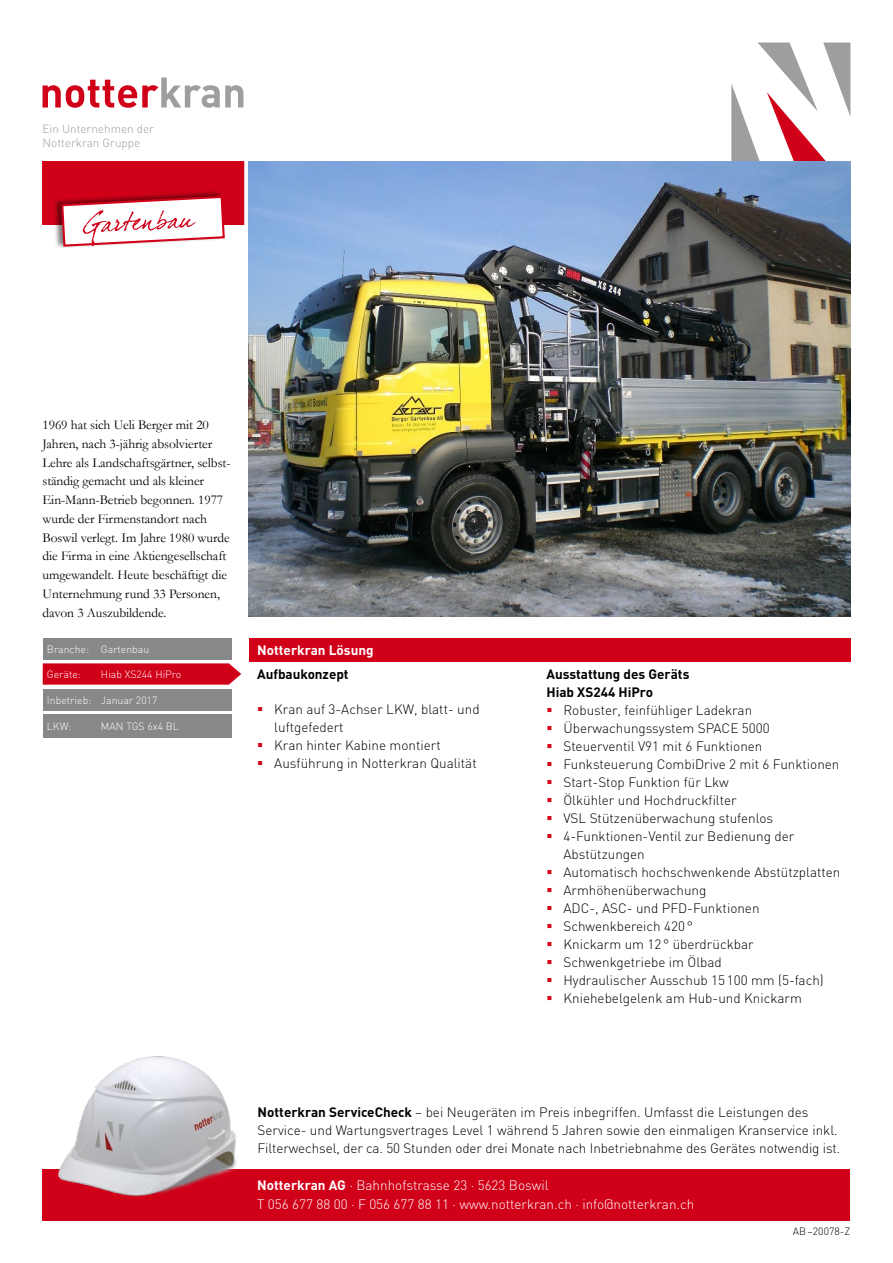
<style>
.page{position:relative;width:893px;height:1263px;background:#fff}
.page>*{position:absolute;margin:0;border:0;box-sizing:border-box;transform-origin:0 0}
.t1{font:300 13.5px/18px "DIN";color:#000}
.t2{font:13.5px/18.8px "Garamond";letter-spacing:-.005em;color:#000}
.t3{font:300 13.5px/18.8px "DIN";color:#fff}
.t4{font:700 13.5px/18px "DIN";color:#000}
.t5{font:700 13.5px "DIN";color:#fff}
.t6{font:300 11.7px/13.8px "DIN";color:#9c9e9f}
.t7{font:300 10.5px "DIN";color:#fff}
.t8{font:300 10.5px "DIN";color:#000}
.s1{color:#d10019}
.s2{font-weight:700}
</style>
<div class="page">
<div style="left:43px;top:162px;width:208px;height:63px;background:#d10019"></div>
<div style="left:43px;top:1169px;width:807px;height:51px;background:#d10019"></div>
<img style="left:58px;top:1056px;width:179px;height:140px">
<div style="left:43px;top:638px;width:189px;height:21px;background:#87888a"></div>
<svg style="left:244px;top:161px;width:6px;height:456px"></svg>
<div style="left:249px;top:638px;width:601px;height:23px;background:#d10019"></div>
<div style="left:43px;top:714px;width:189px;height:24px;background:#87888a"></div>
<div style="left:43px;top:689px;width:189px;height:21px;background:#87888a"></div>
<svg style="left:43px;top:663px;width:198px;height:22px;background:#d30f27"></svg>
<svg style="left:731px;top:43px;width:119px;height:119px"></svg>
<svg style="left:43px;top:77px;width:200px;height:31px"></svg>
<img style="left:249px;top:162px;width:601px;height:455px">
<div style="left:53px;top:190px;width:172px;height:59px;background:#000;opacity:.5"></div>
<svg style="left:60px;top:195px;width:165px;height:53px"></svg>
<p class="t6" style="left:43px;top:122px;width:113px">Ein Unternehmen der<br>Notterkran Gruppe</p>
<p class="t2" style="left:43px;top:415px;width:190px">1969 hat sich Ueli Berger mit 20<br>Jahren, nach 3-jährig absolvierter Lehre als Landschaftsgärtner, selbst&shy;ständig gemacht und als kleiner Ein-Mann-Betrieb begonnen. 1977 wurde der Firmenstandort nach Boswil verlegt. Im Jahre 1980 wurde die Firma in eine Aktiengesellschaft umgewandelt. Heute beschäftigt die Unternehmung rund 33 Personen, davon 3 Auszubildende.</p>
<p class="t7" style="left:47px;top:642px;width:104px">Branche: Gartenbau</p>
<p class="t5" style="left:257px;top:641px;width:118px">Notterkran Lösung</p>
<p class="t7" style="left:47px;top:668px;width:35px">Geräte:</p>
<p class="t7" style="left:101px;top:668px;width:82px">Hiab XS244 HiPro</p>
<p class="t4" style="left:257px;top:664px;width:93px">Aufbaukonzept</p>
<p class="t1" style="left:274px;top:700px;width:207px;text-indent:-17px"><span class="s1">▪</span> Kran auf 3-Achser LKW, blatt- und luftgefedert</p>
<p class="t1" style="left:257px;top:736px;width:185px"><span class="s1">▪</span> Kran hinter Kabine montiert</p>
<p class="t1" style="left:257px;top:754px;width:221px"><span class="s1">▪</span> Ausführung in Notterkran Qualität</p>
<p class="t7" style="left:47px;top:693px;width:112px">Inbetrieb: Januar 2017</p>
<p class="t7" style="left:47px;top:720px;width:26px">LKW:</p>
<p class="t7" style="left:101px;top:720px;width:79px">MAN TGS 6x4 BL</p>
<p class="t4" style="left:546px;top:664px;width:145px">Ausstattung des Geräts<br>Hiab XS244 HiPro</p>
<p class="t1" style="left:546px;top:701px;width:207px"><span class="s1">▪</span> Robuster, feinfühliger Ladekran</p>
<p class="t1" style="left:546px;top:719px;width:225px"><span class="s1">▪</span> Überwachungssystem SPACE 5000</p>
<p class="t1" style="left:546px;top:737px;width:218px"><span class="s1">▪</span> Steuerventil V91 mit 6 Funktionen</p>
<p class="t1" style="left:546px;top:755px;width:295px"><span class="s1">▪</span> Funksteuerung CombiDrive 2 mit 6 Funktionen</p>
<p class="t1" style="left:546px;top:773px;width:184px"><span class="s1">▪</span> Start-Stop Funktion für Lkw</p>
<p class="t1" style="left:546px;top:791px;width:192px"><span class="s1">▪</span> Ölkühler und Hochdruckfilter</p>
<p class="t1" style="left:546px;top:809px;width:228px"><span class="s1">▪</span> VSL Stützenüberwachung stufenlos</p>
<p class="t1" style="left:563px;top:827px;width:232px;text-indent:-17px"><span class="s1">▪</span> 4-Funktionen-Ventil zur Bedienung der<br>Abstützungen</p>
<p class="t1" style="left:546px;top:863px;width:295px"><span class="s1">▪</span> Automatisch hochschwenkende Abstützplatten</p>
<p class="t1" style="left:546px;top:881px;width:162px"><span class="s1">▪</span> Armhöhenüberwachung</p>
<p class="t1" style="left:546px;top:899px;width:215px"><span class="s1">▪</span> ADC-, ASC- und PFD-Funktionen</p>
<p class="t1" style="left:546px;top:917px;width:148px"><span class="s1">▪</span> Schwenkbereich 420°</p>
<p class="t1" style="left:546px;top:935px;width:209px"><span class="s1">▪</span> Knickarm um 12° überdrückbar</p>
<p class="t1" style="left:546px;top:953px;width:177px"><span class="s1">▪</span> Schwenkgetriebe im Ölbad</p>
<p class="t1" style="left:546px;top:971px;width:279px"><span class="s1">▪</span> Hydraulischer Ausschub 15100 mm (5-fach)</p>
<p class="t1" style="left:546px;top:989px;width:257px"><span class="s1">▪</span> Kniehebelgelenk am Hub-und Knickarm</p>
<p class="t1" style="left:258px;top:1103px;width:584px"><span class="s2">Notterkran ServiceCheck</span> – bei Neugeräten im Preis inbegriffen. Umfasst die Leistungen des<br>Service- und Wartungsvertrages Level 1 während 5 Jahren sowie den einmaligen Kranservice inkl.<br>Filterwechsel, der ca. 50 Stunden oder drei Monate nach Inbetriebnahme des Gerätes notwendig ist.</p>
<p class="t3" style="left:257px;top:1175px;width:439px"><span class="s2">Notterkran AG</span> · Bahnhofstrasse 23 · 5623 Boswil<br>T 056 677 88 00 · F 056 677 88 11 · www.notterkran.ch · info@notterkran.ch</p>
<p class="t8" style="left:793px;top:1225px;width:59px">AB–20078-Z</p>
</div>
